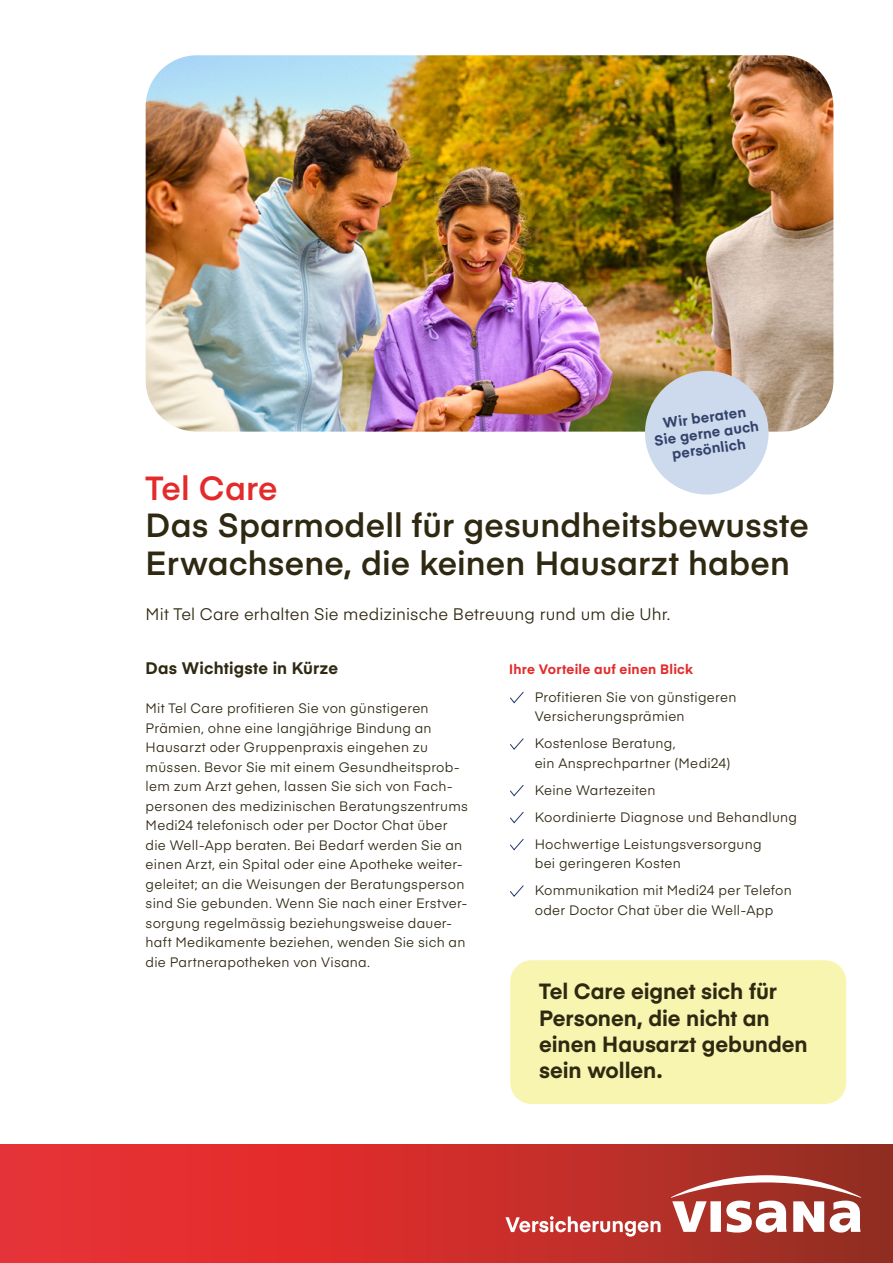
<style>
.page{position:relative;width:893px;height:1263px;background:#fff}
.page>*{position:absolute;margin:0;border:0;box-sizing:border-box;transform-origin:0 0}
.t1{font:600 33px/37.5px "Eina 03";letter-spacing:.005em;color:#2f2912}
.t2{font:600 33px "Eina 03";color:#e42b2b}
.t3{font:700 21.75px/26.1px "Eina 03";letter-spacing:-.005em;color:#2f2912}
.t4{font:16.5px "Eina 03";letter-spacing:.005em;color:#2f2912}
.t5{font:700 16.5px "Eina 03";letter-spacing:.01em;color:#2f2912}
.t6{font:700 14.25px/15.8px "Eina 03";color:#34426a;text-align:center}
.t7{font:13.5px/19.5px "Eina 03";letter-spacing:.02em;color:#2f2912}
.t8{font:700 13.5px "Eina 03";letter-spacing:.02em;color:#e42b2b}
</style>
<div class="page">
<img style="left:146px;top:55px;width:687px;height:377px">
<svg style="left:638px;top:364px;width:138px;height:131px;background:#cdd1d5"></svg>
<svg style="left:510px;top:692px;width:14px;height:12px"></svg>
<svg style="left:510px;top:738px;width:14px;height:12px"></svg>
<svg style="left:510px;top:785px;width:14px;height:12px"></svg>
<svg style="left:510px;top:812px;width:14px;height:12px"></svg>
<svg style="left:510px;top:839px;width:14px;height:12px"></svg>
<svg style="left:510px;top:885px;width:14px;height:12px"></svg>
<svg style="left:0;top:1144px;width:893px;height:119px;background:#ce2e2c"></svg>
<svg style="left:505px;top:1216px;width:155px;height:20px"></svg>
<svg style="left:671px;top:1175px;width:190px;height:57px"></svg>
<div style="left:510px;top:960px;width:336px;height:144px;background:#f8f5b0;border-radius:21px"></div>
<p class="t6" style="left:651px;top:416px;width:107px;rotate:-8deg">Wir beraten<br>Sie gerne auch persönlich</p>
<h1 class="t2" style="left:146px;top:463px;width:133px">Tel Care</h1>
<h1 class="t1" style="left:146px;top:504px;width:665px">Das Sparmodell für gesundheitsbewusste<br>Erwachsene, die keinen Hausarzt haben</h1>
<p class="t4" style="left:146px;top:601px;width:526px">Mit Tel Care erhalten Sie medizinische Betreuung rund um die Uhr.</p>
<p class="t5" style="left:146px;top:656px;width:194px">Das Wichtigste in Kürze</p>
<p class="t7" style="left:146px;top:698px;width:324px">Mit Tel Care profitieren Sie von günstigeren Prämien, ohne eine langjährige Bindung an Hausarzt oder Gruppenpraxis eingehen zu müssen. Bevor Sie mit einem Gesundheitsprob&shy;lem zum Arzt gehen, lassen Sie sich von Fach&shy;personen des medizinischen Beratungszentrums Medi24 telefonisch oder per Doctor Chat über die Well-App beraten. Bei Bedarf werden Sie an einen Arzt, ein Spital oder eine Apotheke weiter&shy;geleitet; an die Weisungen der Beratungsperson sind Sie gebunden. Wenn Sie nach einer Erstver&shy;sorgung regelmässig beziehungsweise dauer&shy;haft Medikamente beziehen, wenden Sie sich an die Partnerapotheken von Visana.</p>
<p class="t8" style="left:509px;top:660px;width:185px">Ihre Vorteile auf einen Blick</p>
<p class="t7" style="left:535px;top:686px;width:203px">Profitieren Sie von günstigeren<br>Versicherungsprämien</p>
<p class="t7" style="left:535px;top:732px;width:197px">Kostenlose Beratung,<br>ein Ansprechpartner (Medi24)</p>
<p class="t7" style="left:535px;top:775px;width:264px;line-height:27px">Keine Wartezeiten<br>Koordinierte Diagnose und Behandlung<br>Hochwertige Leistungsversorgung</p>
<p class="t7" style="left:535px;top:849px;width:259px;line-height:27px">bei geringeren Kosten<br>Kommunikation mit Medi24 per Telefon</p>
<p class="t7" style="left:535px;top:899px;width:240px">oder Doctor Chat über die Well-App</p>
<h2 class="t3" style="left:539px;top:977px;width:270px">Tel Care eignet sich für<br>Personen, die nicht an einen Hausarzt gebunden sein wollen.</h2>
</div>
